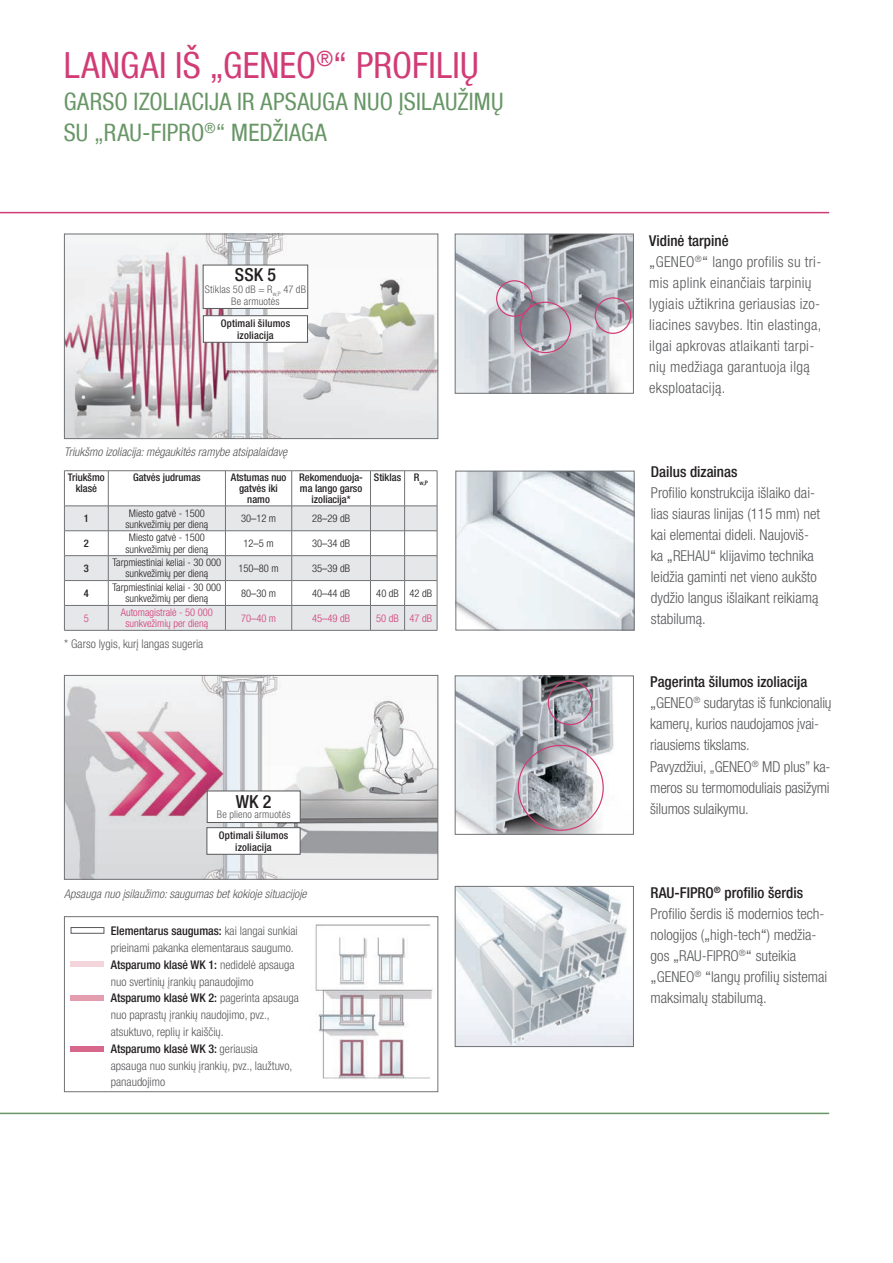
<style>
.page{position:relative;width:893px;height:1263px;background:#fff}
.page>*{position:absolute;margin:0;border:0;box-sizing:border-box;transform-origin:0 0}
.t1{font:condensed 36px "Helvetica Neue LT Com";letter-spacing:.005em;color:#d13c76}
.t2{font:condensed 24px "Helvetica Neue LT Com";letter-spacing:.005em;color:#689666}
.t3{font:500 condensed 18px "Helvetica Neue LT Com";color:#231f20}
.t4{font:300 condensed 15px/21px "Helvetica Neue LT Com";color:#57585a}
.t5{font:300 condensed 15px/21px "Helvetica Neue LT Com";letter-spacing:.02em;color:#57585a}
.t6{font:500 condensed 15px "Helvetica Neue LT Com";color:#231f20}
.t7{font:300 condensed 12px/16.8px "Helvetica Neue LT Com";color:#57585a}
.t8{font:italic 300 condensed 12px "Helvetica Neue LT Com";color:#57585a}
.t9{font:300 condensed 10.5px/11.1px "Helvetica Neue LT Com";color:#231f20;text-align:center}
.t10{font:500 condensed 10.5px/10.6px "Helvetica Neue LT Com";color:#231f20;text-align:center}
.t11{font:300 condensed 10.5px/11.1px "Helvetica Neue LT Com";color:#d13c76;text-align:center}
.t12{font:300 condensed 10.5px/12.5px "Helvetica Neue LT Com";letter-spacing:.015em;color:#57585a;text-align:center}
.s1{font-weight:400}
.s2{font-weight:500;color:#231f20}
</style>
<div class="page">
<hr style="left:0;top:212px;width:829px;height:1px;background:#d13c76">
<hr style="left:0;top:1113px;width:829px;height:1px;background:#689666">
<img style="left:457px;top:236px;width:175px;height:155px">
<div style="left:455px;top:234px;width:179px;height:159px;border:1px solid #717275"></div>
<div style="left:496px;top:280px;width:37px;height:37px;border:1px solid #d13c76;border-radius:50%"></div>
<div style="left:595px;top:297px;width:36px;height:37px;border:1px solid #d13c76;border-radius:50%"></div>
<div style="left:520px;top:302px;width:51px;height:51px;border:1px solid #d13c76;border-radius:50%"></div>
<div style="left:64px;top:916px;width:374px;height:176px;border:1px solid #717275"></div>
<div style="left:71px;top:927px;width:33px;height:6px;border:1px solid #57585a"></div>
<div style="left:71px;top:961px;width:33px;height:5px;background:#f3d5db"></div>
<div style="left:71px;top:995px;width:33px;height:5px;background:#e49daf"></div>
<div style="left:71px;top:1046px;width:33px;height:5px;background:#d8688b"></div>
<img style="left:315px;top:924px;width:118px;height:155px">
<hr style="left:64px;top:470px;width:44px;height:1px;background:#717275">
<hr style="left:108px;top:470px;width:117px;height:1px;background:#717275">
<hr style="left:225px;top:470px;width:67px;height:1px;background:#717275">
<hr style="left:292px;top:470px;width:78px;height:1px;background:#717275">
<hr style="left:370px;top:470px;width:35px;height:1px;background:#717275">
<hr style="left:405px;top:470px;width:32px;height:1px;background:#717275">
<svg style="left:64px;top:471px;width:374px;height:159px"></svg>
<hr style="left:64px;top:630px;width:44px;height:1px;background:#717275">
<hr style="left:108px;top:630px;width:117px;height:1px;background:#717275">
<hr style="left:225px;top:630px;width:67px;height:1px;background:#717275">
<hr style="left:292px;top:630px;width:78px;height:1px;background:#717275">
<hr style="left:370px;top:630px;width:35px;height:1px;background:#717275">
<hr style="left:405px;top:630px;width:32px;height:1px;background:#717275">
<img style="left:458px;top:473px;width:174px;height:155px">
<div style="left:456px;top:471px;width:178px;height:159px;border:1px solid #717275"></div>
<img style="left:457px;top:678px;width:157px;height:154px">
<div style="left:455px;top:676px;width:179px;height:158px;border:1px solid #717275"></div>
<div style="left:548px;top:680px;width:44px;height:45px;border:1px solid #d13c76;border-radius:50%"></div>
<img style="left:66px;top:236px;width:370px;height:201px">
<div style="left:64px;top:234px;width:374px;height:205px;border:1px solid #717275"></div>
<div style="left:203px;top:265px;width:105px;height:44px;background:#fff;border:1px solid #57585a"></div>
<div style="left:203px;top:315px;width:105px;height:28px;background:#fff;border:1px solid #57585a"></div>
<img style="left:66px;top:677px;width:370px;height:200px">
<div style="left:64px;top:675px;width:374px;height:204px;border:1px solid #717275"></div>
<div style="left:207px;top:791px;width:93px;height:32px;background:#fff;border:1px solid #57585a"></div>
<div style="left:207px;top:827px;width:93px;height:27px;background:#fff;border:1px solid #57585a"></div>
<img style="left:457px;top:888px;width:175px;height:157px">
<div style="left:455px;top:886px;width:179px;height:161px;border:1px solid #717275"></div>
<h1 class="t1" style="left:64px;top:44px;width:36px">LANGAI</h1>
<h1 class="t1" style="left:175px;top:44px;width:305px">IŠ „GENEO<sup>®</sup>“ PROFILIŲ</h1>
<h2 class="t2" style="left:64px;top:87px;width:39px">GARSO</h2>
<h2 class="t2" style="left:134px;top:87px;width:234px">IZOLIACIJA IR APSAUGA NUO</h2>
<h2 class="t2" style="left:399px;top:87px;width:59px">ĮSILAUŽIMŲ</h2>
<h2 class="t2" style="left:64px;top:119px;width:99px">SU „RAU-FIPRO</h2>
<h2 class="t2" style="left:205px;top:119px;width:124px"><sup>®</sup>“ MEDŽIAGA</h2>
<p class="t3" style="left:235px;top:264px;width:43px">SSK 5</p>
<p class="t12" style="left:205px;top:283px;width:103px">Stiklas 50 dB = R<sub>w,P</sub> 47 dB<br>Be armuotės</p>
<p class="t10" style="left:221px;top:317px;width:71px;line-height:12.5px">Optimali šilumos izoliacija</p>
<p class="t8" style="left:64px;top:445px;width:225px">Triukšmo izoliacija: mėgaukitės ramybe atsipalaidavę</p>
<p class="t10" style="left:68px;top:472px;width:38px">Triukšmo klasė</p>
<p class="t10" style="left:133px;top:472px;width:69px">Gatvės judrumas</p>
<p class="t10" style="left:231px;top:472px;width:57px">Atstumas nuo gatvės iki namo</p>
<p class="t10" style="left:299px;top:472px;width:65px">Rekomenduoja&shy;ma lango garso izoliacija*</p>
<p class="t10" style="left:374px;top:472px;width:55px">Stiklas R<sub>w,P</sub></p>
<p class="t10" style="left:84px;top:513px;width:7px">1</p>
<p class="t9" style="left:125px;top:507px;width:84px">Miesto gatvė - 1500 sunkvežimių per dieną</p>
<p class="t9" style="left:241px;top:513px;width:37px">30<span class="s1">–</span>12 m</p>
<p class="t9" style="left:312px;top:513px;width:39px">28<span class="s1">–</span>29 dB</p>
<p class="t10" style="left:84px;top:538px;width:7px">2</p>
<p class="t9" style="left:125px;top:532px;width:84px">Miesto gatvė - 1500 sunkvežimių per dieną</p>
<p class="t9" style="left:244px;top:538px;width:32px">12<span class="s1">–</span>5 m</p>
<p class="t9" style="left:312px;top:538px;width:39px">30<span class="s1">–</span>34 dB</p>
<p class="t10" style="left:84px;top:563px;width:7px">3</p>
<p class="t9" style="left:112px;top:557px;width:110px">Tarpmiestiniai keliai - 30 000 sunkvežimių per dieną</p>
<p class="t9" style="left:238px;top:562px;width:42px">150<span class="s1">–</span>80 m</p>
<p class="t9" style="left:312px;top:562px;width:39px">35<span class="s1">–</span>39 dB</p>
<p class="t10" style="left:84px;top:588px;width:7px">4</p>
<p class="t9" style="left:112px;top:582px;width:110px">Tarpmiestiniai keliai - 30 000 sunkvežimių per dieną</p>
<p class="t9" style="left:241px;top:587px;width:37px">80<span class="s1">–</span>30 m</p>
<p class="t9" style="left:312px;top:587px;width:39px">40<span class="s1">–</span>44 dB</p>
<p class="t9" style="left:376px;top:587px;width:57px">40 dB 42 dB</p>
<p class="t11" style="left:84px;top:612px;width:7px">5</p>
<p class="t11" style="left:121px;top:607px;width:93px">Automagistralė - 50 000 sunkvežimių per dieną</p>
<p class="t11" style="left:241px;top:612px;width:37px">70<span class="s1">–</span>40 m</p>
<p class="t11" style="left:312px;top:612px;width:39px">45<span class="s1">–</span>49 dB</p>
<p class="t11" style="left:376px;top:612px;width:57px">50 dB 47 dB</p>
<p class="t7" style="left:64px;top:635px;width:141px">* Garso lygis, kurį langas sugeria</p>
<p class="t3" style="left:236px;top:791px;width:37px">WK 2</p>
<p class="t12" style="left:217px;top:808px;width:75px">Be plieno armuotės</p>
<p class="t10" style="left:219px;top:828px;width:71px;line-height:12.5px">Optimali šilumos izoliacija</p>
<p class="t8" style="left:64px;top:886px;width:244px">Apsauga nuo įsilaužimo: saugumas bet kokioje situacijoje</p>
<p class="t7" style="left:111px;top:922px;width:189px"><span class="s2">Elementarus saugumas:</span> kai langai sunkiai prieinami pakanka elementaraus saugumo.<br><span class="s2">Atsparumo klasė WK 1:</span> nedidelė apsauga nuo svertinių įrankių panaudojimo <span class="s2">Atsparumo klasė WK 2:</span> pagerinta apsauga nuo paprastų įrankių naudojimo, pvz., atsuktuvo, replių ir kaiščių.<br><span class="s2">Atsparumo klasė WK 3:</span> geriausia<br>apsauga nuo sunkių įrankių, pvz., laužtuvo, panaudojimo</p>
<p class="t5" style="left:649px;top:231px;width:174px"><span class="s2">Vidinė tarpinė<br></span><span class="s1">„</span>GENEO<sup>®</sup><span class="s1">“</span> lango profilis su tri&shy;mis aplink einančiais tarpinių lygiais užtikrina geriausias izo&shy;liacines savybes. Itin elastinga, ilgai apkrovas atlaikanti tarpi&shy;nių medžiaga garantuoja ilgą eksploataciją.</p>
<p class="t6" style="left:651px;top:463px;width:88px">Dailus dizainas</p>
<p class="t4" style="left:651px;top:483px;width:171px">Profilio konstrukcija išlaiko dai&shy;lias siauras linijas (115 mm) net kai elementai dideli. Naujoviš&shy;ka <span class="s1">„</span>REHAU<span class="s1">“</span> klijavimo technika leidžia gaminti net vieno aukšto dydžio langus išlaikant reikiamą stabilumą.</p>
<p class="t4" style="left:650px;top:672px;width:183px"><span class="s2">Pagerinta šilumos izoliacija </span><span class="s1">„</span>GENEO<sup>®</sup> sudarytas iš funkcionalių kamerų, kurios naudojamos įvai&shy;riausiems tikslams.<br>Pavyzdžiui, „GENEO<sup>®</sup> MD plus” ka&shy;meros su termomoduliais pasižymi šilumos sulaikymu.</p>
<p class="t4" style="left:651px;top:882px;width:178px"><span class="s2">RAU-FIPRO</span><sup>®</sup> <span class="s2">profilio šerdis<br></span>Profilio šerdis iš modernios tech&shy;nologijos (<span class="s1">„</span>high-tech<span class="s1">“</span>) medžia&shy;gos <span class="s1">„</span>RAU-FIPRO<sup>®</sup><span class="s1">“</span> suteikia <span class="s1">„</span>GENEO<sup>®</sup> <span class="s1">“</span>langų profilių sistemai maksimalų stabilumą.</p>
</div>
